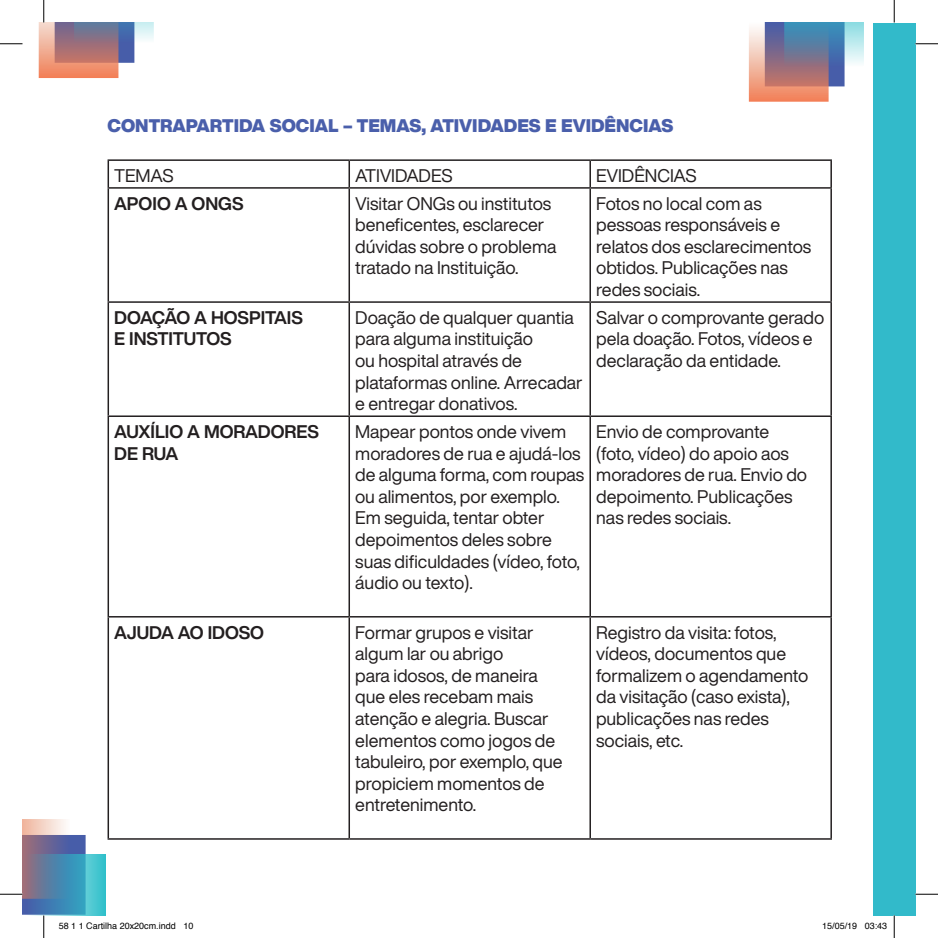
<style>
.page{position:relative;width:938px;height:938px;background:#fff}
.page>*{position:absolute;margin:0;border:0;box-sizing:border-box;transform-origin:0 0}
.t1{font:18px/21.6px "Helvetica Now Display";color:#231f20}
.t2{font:700 18px "Helvetica Now Display";letter-spacing:-.005em;color:#231f20}
.t3{font:900 18px "Helvetica Now Display";color:#4a5fab}
.t4{font:9px "Helvetica";color:#000}
</style>
<div class="page">
<svg style="left:749px;top:22px;width:115px;height:80px;background:#a69aa6"></svg>
<hr style="left:108px;top:159px;width:241px;height:2px;background:#231f20">
<svg style="left:108px;top:161px;width:1px;height:26px"></svg>
<hr style="left:349px;top:159px;width:241px;height:2px;background:#231f20">
<hr style="left:348px;top:161px;width:2px;height:26px;background:#231f20">
<hr style="left:590px;top:159px;width:242px;height:2px;background:#231f20">
<hr style="left:589px;top:161px;width:2px;height:26px;background:#231f20">
<hr style="left:830px;top:161px;width:2px;height:26px;background:#231f20">
<hr style="left:108px;top:187px;width:241px;height:2px;background:#231f20">
<hr style="left:108px;top:189px;width:1px;height:112px;background:#231f20">
<hr style="left:349px;top:187px;width:241px;height:2px;background:#231f20">
<hr style="left:348px;top:189px;width:2px;height:112px;background:#231f20">
<hr style="left:590px;top:187px;width:242px;height:2px;background:#231f20">
<hr style="left:589px;top:189px;width:2px;height:112px;background:#231f20">
<hr style="left:830px;top:189px;width:2px;height:112px;background:#231f20">
<hr style="left:108px;top:301px;width:241px;height:2px;background:#231f20">
<hr style="left:108px;top:303px;width:1px;height:112px;background:#231f20">
<hr style="left:349px;top:301px;width:241px;height:2px;background:#231f20">
<hr style="left:348px;top:303px;width:2px;height:112px;background:#231f20">
<hr style="left:590px;top:301px;width:242px;height:2px;background:#231f20">
<hr style="left:589px;top:303px;width:2px;height:112px;background:#231f20">
<hr style="left:830px;top:303px;width:2px;height:112px;background:#231f20">
<hr style="left:108px;top:415px;width:241px;height:2px;background:#231f20">
<hr style="left:108px;top:417px;width:1px;height:199px;background:#231f20">
<hr style="left:349px;top:415px;width:241px;height:2px;background:#231f20">
<hr style="left:348px;top:417px;width:2px;height:199px;background:#231f20">
<hr style="left:590px;top:415px;width:242px;height:2px;background:#231f20">
<hr style="left:589px;top:417px;width:2px;height:199px;background:#231f20">
<hr style="left:830px;top:417px;width:2px;height:199px;background:#231f20">
<hr style="left:108px;top:616px;width:241px;height:1px;background:#231f20">
<hr style="left:108px;top:617px;width:1px;height:221px;background:#231f20">
<hr style="left:349px;top:616px;width:241px;height:1px;background:#231f20">
<hr style="left:348px;top:617px;width:2px;height:221px;background:#231f20">
<hr style="left:590px;top:616px;width:242px;height:1px;background:#231f20">
<hr style="left:589px;top:617px;width:2px;height:221px;background:#231f20">
<hr style="left:830px;top:617px;width:2px;height:221px;background:#231f20">
<hr style="left:108px;top:838px;width:241px;height:2px;background:#231f20">
<hr style="left:349px;top:838px;width:241px;height:2px;background:#231f20">
<hr style="left:590px;top:838px;width:242px;height:2px;background:#231f20">
<div style="left:873px;top:23px;width:42px;height:892px;background:#32baca"></div>
<svg style="left:0;top:44px;width:22px;height:1px"></svg>
<svg style="left:915px;top:44px;width:23px;height:1px"></svg>
<svg style="left:915px;top:894px;width:23px;height:1px"></svg>
<svg style="left:39px;top:0;width:115px;height:78px"></svg>
<svg style="left:894px;top:0;width:1px;height:23px"></svg>
<svg style="left:894px;top:915px;width:1px;height:23px"></svg>
<svg style="left:0;top:819px;width:176px;height:119px"></svg>
<p class="t3" style="left:108px;top:113px;width:567px">CONTRAPARTIDA SOCIAL – TEMAS, ATIVIDADES E EVIDÊNCIAS</p>
<p class="t1" style="left:114px;top:165px;width:61px">TEMAS</p>
<p class="t1" style="left:355px;top:165px;width:99px">ATIVIDADES</p>
<p class="t1" style="left:596px;top:165px;width:102px">EVIDÊNCIAS</p>
<p class="t2" style="left:114px;top:191px;width:131px">APOIO A ONGS</p>
<p class="t1" style="left:355px;top:192px;width:203px">Visitar ONGs ou institutos beneficentes, esclarecer dúvidas sobre o problema tratado na Instituição.</p>
<p class="t1" style="left:596px;top:192px;width:217px">Fotos no local com as pessoas responsáveis e relatos dos esclarecimentos obtidos. Publicações nas redes sociais.</p>
<p class="t2" style="left:114px;top:305px;width:190px">DOAÇÃO A HOSPITAIS</p>
<p class="t2" style="left:114px;top:327px;width:119px">E INSTITUTOS</p>
<p class="t1" style="left:355px;top:306px;width:229px">Doação de qualquer quantia para alguma instituição<br>ou hospital através de plataformas online. Arrecadar e entregar donativos.</p>
<p class="t1" style="left:596px;top:306px;width:230px">Salvar o comprovante gerado pela doação. Fotos, vídeos e declaração da entidade.</p>
<p class="t2" style="left:114px;top:419px;width:206px">AUXÍLIO A MORADORES</p>
<p class="t2" style="left:114px;top:441px;width:66px">DE RUA</p>
<p class="t1" style="left:355px;top:421px;width:230px">Mapear pontos onde vivem moradores de rua e ajudá-los de alguma forma, com roupas ou alimentos, por exemplo.<br>Em seguida, tentar obter depoimentos deles sobre suas dificuldades (vídeo, foto, áudio ou texto).</p>
<p class="t1" style="left:596px;top:421px;width:212px">Envio de comprovante (foto, vídeo) do apoio aos moradores de rua. Envio do depoimento. Publicações</p>
<p class="t1" style="left:596px;top:507px;width:136px">nas redes sociais.</p>
<p class="t2" style="left:114px;top:620px;width:151px">AJUDA AO IDOSO</p>
<p class="t1" style="left:355px;top:621px;width:209px">Formar grupos e visitar algum lar ou abrigo<br>para idosos, de maneira que eles recebam mais atenção e alegria. Buscar elementos como jogos de tabuleiro, por exemplo, que propiciem momentos de entretenimento.</p>
<p class="t1" style="left:596px;top:621px;width:214px">Registro da visita: fotos, vídeos, documentos que formalizem o agendamento da visitação (caso exista), publicações nas redes sociais, etc.</p>
<p class="t4" style="left:59px;top:919px;width:136px">58 1 1 Cartilha 20x20cm.indd 10</p>
<p class="t4" style="left:822px;top:919px;width:67px">15/05/19 03:43</p>
</div>
